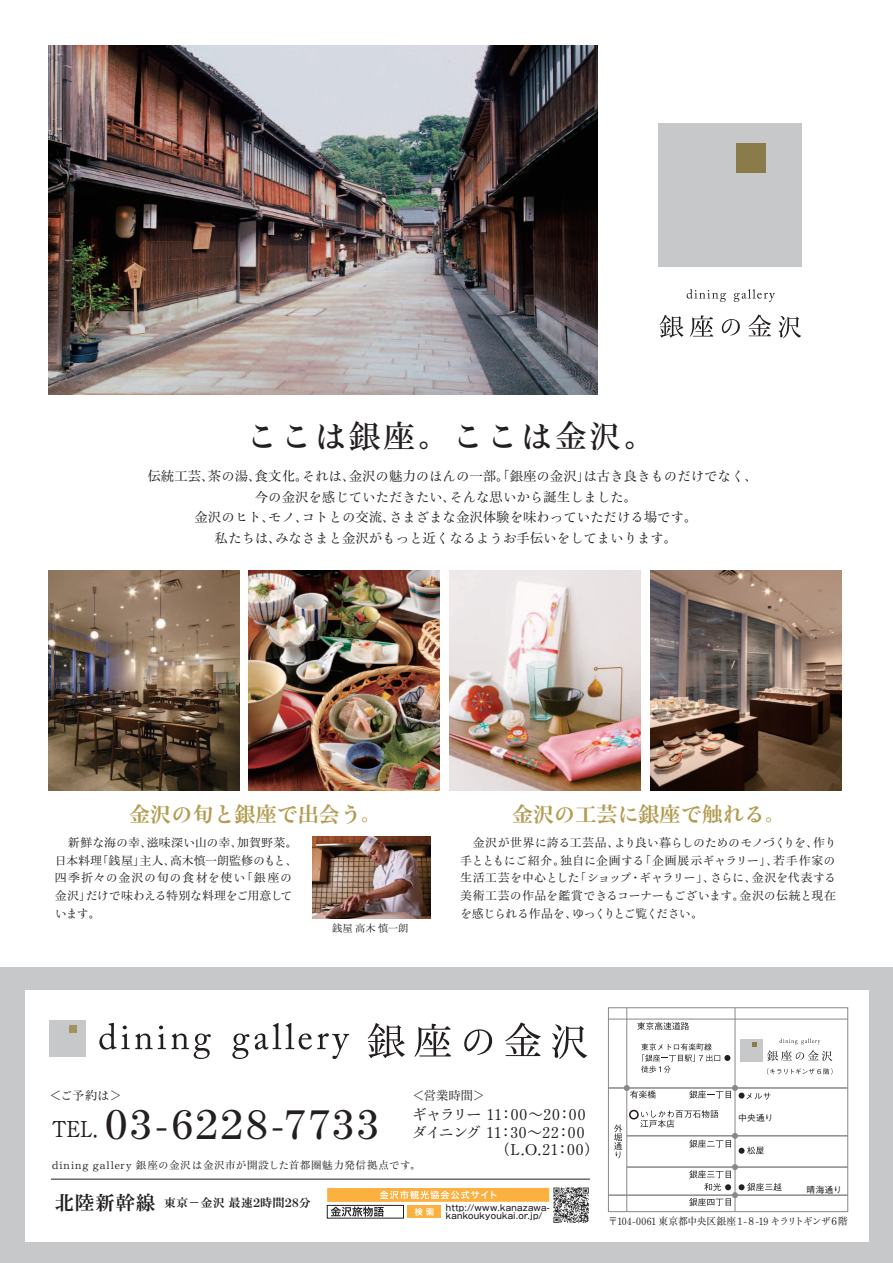
<style>
.page{position:relative;width:893px;height:1263px;background:#fff}
.page>*{position:absolute;margin:0;border:0;box-sizing:border-box;transform-origin:0 0}
.t1{font:700 38.85px "Ro H Min Sink Std";letter-spacing:.08em;color:#231f20}
.t2{font:700 31.8px "Ro H Min Sink Std";letter-spacing:.08em;color:#231f20}
.t3{font:21.15px "Ro H Min Sink Std XB";color:#b39c53}
.t4{font:500 15.3px "Ro H Min Sink Pro";letter-spacing:-.01em;color:#231f20}
.t5{font:500 15.3px "Ro H Min Sink Pro";letter-spacing:.025em;color:#231f20}
.t6{font:500 13.35px/20.9px "Ro H Min Sink Pro";color:#231f20;text-align:center}
.t7{font:500 12.3px "Ro H Min Sink Pro";letter-spacing:.005em;color:#231f20}
.t8{font:500 11.85px/17.9px "Ro H Min Sink Pro";letter-spacing:-.005em;color:#231f20;text-align:justify}
.t9{font:11.7px "Ro H Min Sink Std XB";letter-spacing:.05em;color:#231f20}
.t10{font:500 10.5px "Ro H Min Sink Pro";letter-spacing:.065em;color:#231f20}
.t11{font:500 10.2px "Ro H Min Sink Pro";letter-spacing:-.015em;color:#231f20;scale:.94 1}
.t12{font:500 10.2px "Ro H Min Sink Pro";letter-spacing:-.015em;color:#231f20}
.t13{font:500 8.85px "Gothic BBB Pro";letter-spacing:.025em;color:#231f20}
.t14{font:500 8.55px/7.5px "Gothic MB101 Pro";letter-spacing:.04em;color:#231f20;scale:.92 1}
.s1{font-family:"Ro H Min Sink Pro";font-weight:500;font-size:22.5px}
.s2{font-size:19.5px}
</style>
<div class="page">
<div style="left:0;top:967px;width:893px;height:296px;background:#c7c8ca"></div>
<div style="left:25px;top:990px;width:843px;height:251px;background:#fff"></div>
<svg style="left:99px;top:1023px;width:67px;height:26px"></svg>
<svg style="left:172px;top:1033px;width:39px;height:26px"></svg>
<svg style="left:232px;top:1023px;width:117px;height:36px"></svg>
<svg style="left:368px;top:1023px;width:37px;height:35px"></svg>
<svg style="left:414px;top:1024px;width:37px;height:33px"></svg>
<svg style="left:464px;top:1029px;width:28px;height:26px"></svg>
<svg style="left:505px;top:1022px;width:36px;height:34px"></svg>
<svg style="left:552px;top:1024px;width:35px;height:35px"></svg>
<div style="left:49px;top:1021px;width:37px;height:36px;background:#c7c8ca"></div>
<div style="left:69px;top:1026px;width:8px;height:7px;background:#a29161"></div>
<div style="left:327px;top:1188px;width:222px;height:14px;background:#fbb03f"></div>
<svg style="left:380px;top:1190px;width:117px;height:9px"></svg>
<div style="left:327px;top:1205px;width:77px;height:13px;background:#fff;border:1px solid #231f20"></div>
<div style="left:407px;top:1205px;width:34px;height:13px;background:#fbb03f"></div>
<svg style="left:415px;top:1208px;width:19px;height:8px"></svg>
<svg style="left:331px;top:1206px;width:53px;height:10px"></svg>
<img style="left:553px;top:1187px;width:36px;height:36px">
<div style="left:740px;top:1039px;width:22px;height:22px;background:#c7c8ca"></div>
<div style="left:608px;top:1007px;width:240px;height:205px;border:1px solid #87888b"></div>
<svg style="left:779px;top:1038px;width:41px;height:6px"></svg>
<svg style="left:767px;top:1050px;width:65px;height:11px"></svg>
<hr style="left:735px;top:1008px;width:1px;height:203px;background:#87888b">
<hr style="left:608px;top:1087px;width:240px;height:1px;background:#87888b">
<hr style="left:627px;top:1135px;width:221px;height:1px;background:#87888b">
<hr style="left:627px;top:1167px;width:221px;height:1px;background:#87888b">
<hr style="left:608px;top:1195px;width:240px;height:1px;background:#87888b">
<hr style="left:626px;top:1008px;width:1px;height:203px;background:#87888b">
<hr style="left:608px;top:1019px;width:240px;height:1px;background:#87888b">
<svg style="left:624px;top:1085px;width:32px;height:13px"></svg>
<svg style="left:767px;top:1068px;width:65px;height:7px"></svg>
<svg style="left:614px;top:1124px;width:8px;height:34px"></svg>
<svg style="left:637px;top:1022px;width:52px;height:8px"></svg>
<svg style="left:689px;top:1085px;width:81px;height:15px"></svg>
<svg style="left:641px;top:1043px;width:89px;height:30px"></svg>
<svg style="left:689px;top:1133px;width:75px;height:21px"></svg>
<svg style="left:689px;top:1164px;width:93px;height:42px"></svg>
<svg style="left:752px;top:1042px;width:5px;height:5px"></svg>
<svg style="left:640px;top:1110px;width:78px;height:17px"></svg>
<div style="left:629px;top:1110px;width:10px;height:9px;border:2px solid #201814;border-radius:50%"></div>
<hr style="left:51px;top:1179px;width:539px;height:1px;background:#231f20">
<svg style="left:687px;top:289px;width:39px;height:13px"></svg>
<svg style="left:734px;top:289px;width:41px;height:13px"></svg>
<svg style="left:660px;top:315px;width:24px;height:23px"></svg>
<svg style="left:690px;top:315px;width:23px;height:22px"></svg>
<svg style="left:722px;top:319px;width:18px;height:16px"></svg>
<svg style="left:748px;top:315px;width:23px;height:21px"></svg>
<svg style="left:778px;top:316px;width:23px;height:22px"></svg>
<div style="left:659px;top:124px;width:143px;height:143px;background:#c7c8ca"></div>
<div style="left:737px;top:143px;width:29px;height:30px;background:#8a7b4a"></div>
<img style="left:312px;top:836px;width:119px;height:82px">
<img style="left:48px;top:570px;width:191px;height:221px">
<img style="left:249px;top:570px;width:191px;height:221px">
<img style="left:450px;top:570px;width:190px;height:221px">
<img style="left:650px;top:570px;width:191px;height:221px">
<img style="left:48px;top:45px;width:549px;height:349px">
<p class="t2" style="left:246px;top:416px;width:411px">ここは銀座。ここは金沢。</p>
<p class="t6" style="left:134px;top:466px;width:625px">　伝統工芸、茶の湯、食文化。それは、金沢の魅力のほんの一部。「銀座の金沢」は古き良きものだけでなく、今の金沢を感じていただきたい、そんな思いから誕生しました。<br>金沢のヒト、モノ、コトとの交流、さまざまな金沢体験を味わっていただける場です。<br>私たちは、みなさまと金沢がもっと近くなるようお手伝いをしてまいります。</p>
<p class="t3" style="left:129px;top:801px;width:276px">金沢の旬と銀座で出会う。　</p>
<p class="t3" style="left:512px;top:801px;width:276px">金沢の工芸に銀座で触れる。</p>
<p class="t8" style="left:460px;top:834px;width:378px">　金沢が世界に誇る工芸品、より良い暮らしのためのモノづくりを、作り手とともにご紹介。独自に企画する「企画展示ギャラリー」、若手作家の生活工芸を中心とした「ショップ・ギャラリー」、さらに、金沢を代表する美術工芸の作品を鑑賞できるコーナーもございます。金沢の伝統と現在を感じられる作品を、ゆっくりとご覧ください。</p>
<p class="t8" style="left:55px;top:834px;width:244px;text-align:left;text-indent:13px">新鮮な海の幸、滋味深い山の幸、加賀野菜。日本料理「銭屋」主人、高木慎一朗監修のもと、四季折々の金沢の旬の食材を使い「銀座の金沢」だけで味わえる特別な料理をご用意しています。</p>
<p class="t12" style="left:332px;top:921px;width:78px">銭屋 高木 慎一朗</p>
<p class="t7" style="left:49px;top:1087px;width:74px">＜ご予約は＞</p>
<p class="t1" style="left:52px;top:1100px;width:328px"><span class="s1">TEL.</span> 03-6228-7733</p>
<p class="t7" style="left:413px;top:1087px;width:74px">＜営業時間＞</p>
<p class="t4" style="left:412px;top:1104px;width:175px">ギャラリー 11：00～20：00</p>
<p class="t4" style="left:412px;top:1123px;width:174px">ダイニング 11：30～22：00</p>
<p class="t5" style="left:494px;top:1140px;width:107px">（L.O.21：00）</p>
<p class="t10" style="left:52px;top:1158px;width:370px">dining gallery 銀座の金沢は金沢市が開設した首都圏魅力発信拠点です。</p>
<p class="t9" style="left:54px;top:1195px;width:258px"><span class="s2">北陸新幹線</span> 東京－金沢 最速2時間28分</p>
<p class="t14" style="left:446px;top:1203px;width:114px">http://www.kanazawa&shy;kankoukyoukai.or.jp/</p>
<p class="t13" style="left:738px;top:1111px;width:37px">中央通り</p>
<p class="t13" style="left:806px;top:1183px;width:37px">晴海通り</p>
<p class="t11" style="left:608px;top:1214px;width:256px">〒104-0061 東京都中央区銀座１-８-19 キラリトギンザ６階</p>
</div>
